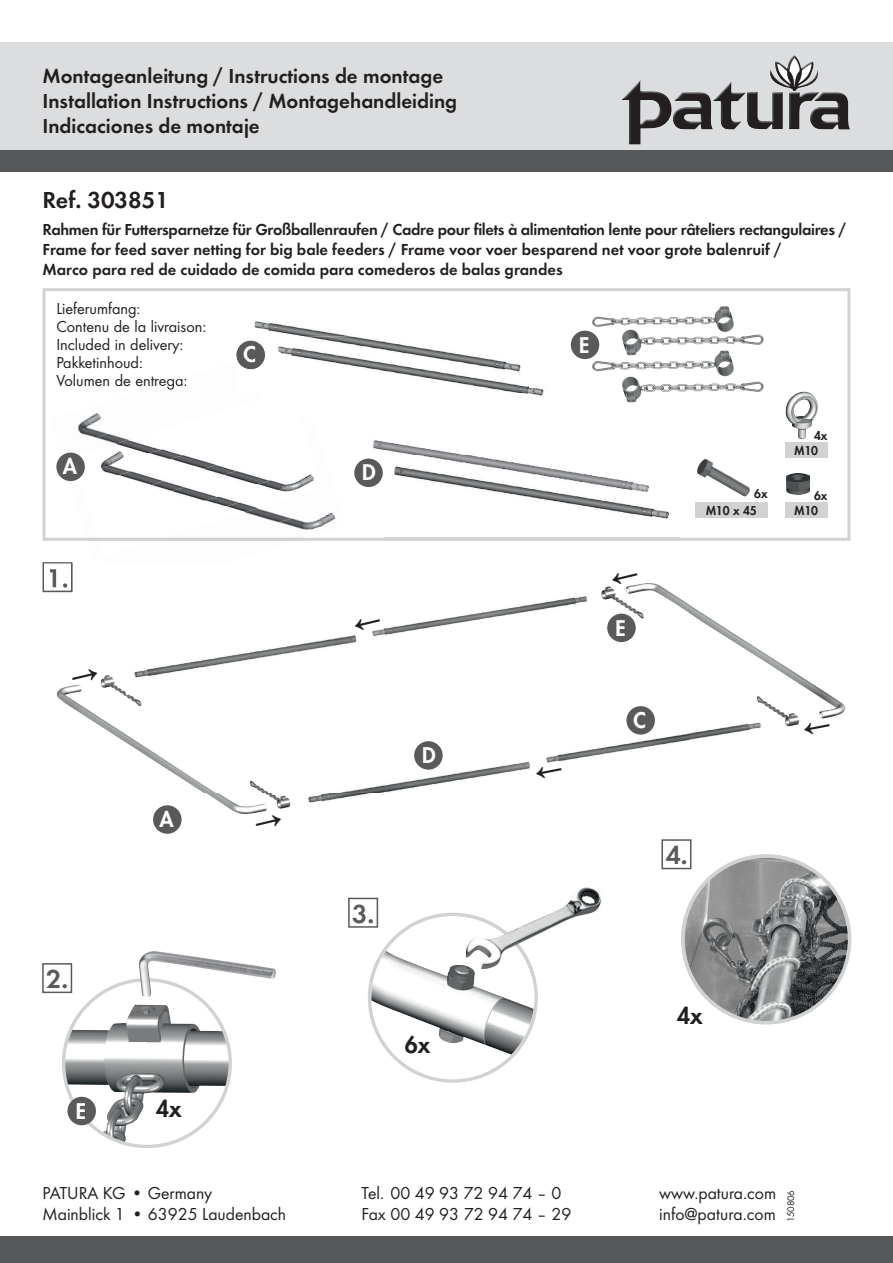
<style>
.page{position:relative;width:893px;height:1263px;background:#fff}
.page>*{position:absolute;margin:0;border:0;box-sizing:border-box;transform-origin:0 0}
.t1{font:600 27px "Futura URW";color:#5a5a5d}
.t2{font:600 24px "Futura URW";color:#231f20}
.t3{font:800 22.5px "Futura Std";color:#231f20}
.t4{font:600 21px/25.2px "Futura URW";color:#231f20}
.t5{font:800 21px "Futura Std";color:#fff}
.t6{font:18px "Futura URW";color:#231f20}
.t7{font:600 16.5px/19.8px "Futura URW";letter-spacing:-.005em;color:#231f20}
.t8{font:16.5px/18px "Futura URW";color:#231f20}
.t9{font:800 11.85px "Futura Std";color:#231f20}
.t10{font:10.05px "Futura URW";letter-spacing:-.02em;color:#231f20}
</style>
<div class="page">
<svg style="left:43px;top:288px;width:807px;height:253px"></svg>
<img style="left:364px;top:429px;width:295px;height:85px">
<img style="left:236px;top:312px;width:296px;height:49px">
<div style="left:0;top:43px;width:893px;height:107px;background:#dcdddf"></div>
<div style="left:0;top:150px;width:893px;height:21px;background:#57585a"></div>
<img style="left:622px;top:55px;width:215px;height:89px">
<div style="left:0;top:1237px;width:893px;height:26px;background:#57585a"></div>
<img style="left:696px;top:458px;width:55px;height:39px">
<div style="left:695px;top:503px;width:72px;height:15px;background:#d1d2d4"></div>
<img style="left:786px;top:473px;width:24px;height:22px">
<div style="left:785px;top:503px;width:42px;height:15px;background:#d1d2d4"></div>
<svg style="left:43px;top:562px;width:30px;height:30px"></svg>
<img style="left:592px;top:306px;width:132px;height:22px">
<img style="left:592px;top:351px;width:135px;height:25px">
<img style="left:622px;top:330px;width:141px;height:25px">
<img style="left:622px;top:377px;width:141px;height:25px">
<div style="left:571px;top:331px;width:28px;height:28px;background:#5a5a5d;border-radius:50%"></div>
<div style="left:236px;top:341px;width:29px;height:28px;background:#5a5a5d;border-radius:50%"></div>
<img style="left:311px;top:336px;width:244px;height:82px">
<img style="left:259px;top:336px;width:273px;height:57px">
<svg style="left:451px;top:336px;width:4px;height:5px"></svg>
<img style="left:384px;top:456px;width:295px;height:84px">
<img style="left:384px;top:456px;width:275px;height:58px">
<div style="left:354px;top:459px;width:29px;height:28px;background:#5a5a5d;border-radius:50%"></div>
<img style="left:50px;top:362px;width:186px;height:87px">
<img style="left:236px;top:361px;width:23px;height:32px">
<img style="left:146px;top:377px;width:40px;height:13px">
<img style="left:238px;top:361px;width:21px;height:8px">
<img style="left:259px;top:348px;width:29px;height:30px">
<svg style="left:244px;top:344px;width:21px;height:22px"></svg>
<img style="left:59px;top:393px;width:200px;height:85px">
<img style="left:239px;top:387px;width:20px;height:6px">
<img style="left:259px;top:378px;width:33px;height:15px">
<img style="left:68px;top:479px;width:14px;height:29px">
<img style="left:77px;top:505px;width:14px;height:32px">
<img style="left:87px;top:534px;width:10px;height:4px">
<svg style="left:87px;top:538px;width:10px;height:3px"></svg>
<img style="left:297px;top:393px;width:14px;height:22px">
<svg style="left:292px;top:386px;width:12px;height:7px"></svg>
<img style="left:73px;top:399px;width:186px;height:56px">
<img style="left:259px;top:393px;width:38px;height:25px">
<img style="left:279px;top:389px;width:14px;height:4px">
<img style="left:264px;top:407px;width:37px;height:11px">
<img style="left:307px;top:418px;width:13px;height:27px">
<svg style="left:301px;top:415px;width:10px;height:4px"></svg>
<img style="left:82px;top:418px;width:225px;height:87px">
<img style="left:87px;top:437px;width:223px;height:79px">
<img style="left:310px;top:445px;width:19px;height:29px">
<img style="left:91px;top:448px;width:225px;height:86px">
<img style="left:97px;top:466px;width:222px;height:75px">
<img style="left:103px;top:474px;width:235px;height:30px">
<img style="left:100px;top:477px;width:223px;height:64px">
<img style="left:116px;top:538px;width:30px;height:3px">
<img style="left:146px;top:504px;width:199px;height:37px">
<img style="left:220px;top:538px;width:87px;height:3px">
<div style="left:56px;top:453px;width:29px;height:28px;background:#5a5a5d;border-radius:50%"></div>
<img style="left:44px;top:583px;width:802px;height:257px">
<img style="left:44px;top:564px;width:29px;height:28px">
<img style="left:109px;top:583px;width:114px;height:14px">
<img style="left:785px;top:392px;width:33px;height:47px">
<div style="left:42px;top:963px;width:30px;height:30px;border:2px solid #5a5a5d"></div>
<img style="left:64px;top:1004px;width:166px;height:139px">
<img style="left:138px;top:951px;width:138px;height:46px">
<div style="left:67px;top:1097px;width:29px;height:28px;background:#5a5a5d;border-radius:50%"></div>
<div style="left:153px;top:805px;width:29px;height:29px;background:#5a5a5d;border-radius:50%"></div>
<div style="left:414px;top:741px;width:29px;height:29px;background:#5a5a5d;border-radius:50%"></div>
<div style="left:626px;top:706px;width:29px;height:29px;background:#5a5a5d;border-radius:50%"></div>
<div style="left:661px;top:839px;width:30px;height:30px;border:2px solid #5a5a5d"></div>
<div style="left:348px;top:898px;width:30px;height:30px;border:2px solid #5a5a5d"></div>
<img style="left:538px;top:887px;width:64px;height:48px">
<svg style="left:368px;top:913px;width:170px;height:170px"></svg>
<img style="left:466px;top:914px;width:67px;height:55px">
<div style="left:785px;top:443px;width:42px;height:15px;background:#d1d2d4"></div>
<div style="left:607px;top:614px;width:29px;height:28px;background:#5a5a5d;border-radius:50%"></div>
<img style="left:683px;top:856px;width:166px;height:167px;border-radius:83px">
<img style="left:699px;top:870px;width:150px;height:153px">
<svg style="left:71px;top:668px;width:28px;height:16px"></svg>
<svg style="left:255px;top:813px;width:27px;height:17px"></svg>
<svg style="left:611px;top:583px;width:27px;height:3px"></svg>
<svg style="left:803px;top:720px;width:27px;height:16px"></svg>
<svg style="left:354px;top:615px;width:27px;height:17px"></svg>
<svg style="left:536px;top:764px;width:27px;height:16px"></svg>
<p class="t4" style="left:43px;top:61px;width:416px">Montageanleitung / Instructions de montage<br>Installation Instructions / Montagehandleiding<br>Indicaciones de montaje</p>
<h2 class="t2" style="left:43px;top:183px;width:128px">Ref. 303851</h2>
<p class="t7" style="left:43px;top:219px;width:805px">Rahmen für Futtersparnetze für Großballenraufen / Cadre pour filets à alimentation lente pour râteliers rectangulaires /<br>Frame for feed saver netting for big bale feeders / Frame voor voer besparend net voor grote balenruif /<br>Marco para red de cuidado de comida para comederos de balas grandes</p>
<p class="t8" style="left:56px;top:299px;width:151px">Lieferumfang:<br>Contenu de la livraison:<br>Included in delivery:<br>Pakketinhoud:<br>Volumen de entrega:</p>
<p class="t5" style="left:244px;top:341px;width:14px">C</p>
<p class="t5" style="left:63px;top:453px;width:16px">A</p>
<p class="t5" style="left:362px;top:459px;width:15px">D</p>
<p class="t5" style="left:579px;top:332px;width:12px">E</p>
<p class="t9" style="left:754px;top:486px;width:15px">6x</p>
<p class="t9" style="left:706px;top:503px;width:52px">M10 x 45</p>
<p class="t9" style="left:814px;top:428px;width:15px">4x</p>
<p class="t9" style="left:794px;top:443px;width:25px">M10</p>
<p class="t9" style="left:814px;top:488px;width:15px">6x</p>
<p class="t9" style="left:794px;top:503px;width:25px">M10</p>
<p class="t5" style="left:616px;top:615px;width:12px">E</p>
<h1 class="t1" style="left:46px;top:959px;width:24px">2.</h1>
<p class="t5" style="left:76px;top:1098px;width:12px">E</p>
<p class="t5" style="left:159px;top:806px;width:16px">A</p>
<h3 class="t3" style="left:156px;top:1094px;width:27px">4x</h3>
<p class="t5" style="left:422px;top:741px;width:15px">D</p>
<h1 class="t1" style="left:352px;top:894px;width:24px">3.</h1>
<h3 class="t3" style="left:405px;top:1030px;width:27px">6x</h3>
<p class="t5" style="left:634px;top:706px;width:14px">C</p>
<h1 class="t1" style="left:665px;top:835px;width:24px">4.</h1>
<h3 class="t3" style="left:677px;top:1002px;width:27px">4x</h3>
<p class="t6" style="left:43px;top:1182px;width:171px">PATURA KG • Germany</p>
<p class="t6" style="left:361px;top:1182px;width:202px">Tel. 00 49 93 72 94 74 – 0</p>
<p class="t6" style="left:659px;top:1182px;width:119px">www.patura.com</p>
<p class="t6" style="left:43px;top:1204px;width:245px">Mainblick 1 • 63925 Laudenbach</p>
<p class="t6" style="left:361px;top:1204px;width:212px">Fax 00 49 93 72 94 74 – 29</p>
<p class="t6" style="left:659px;top:1204px;width:118px">info@patura.com</p>
<p class="t10" style="left:785px;top:1222px;width:34px;rotate:-90deg">150806</p>
</div>
